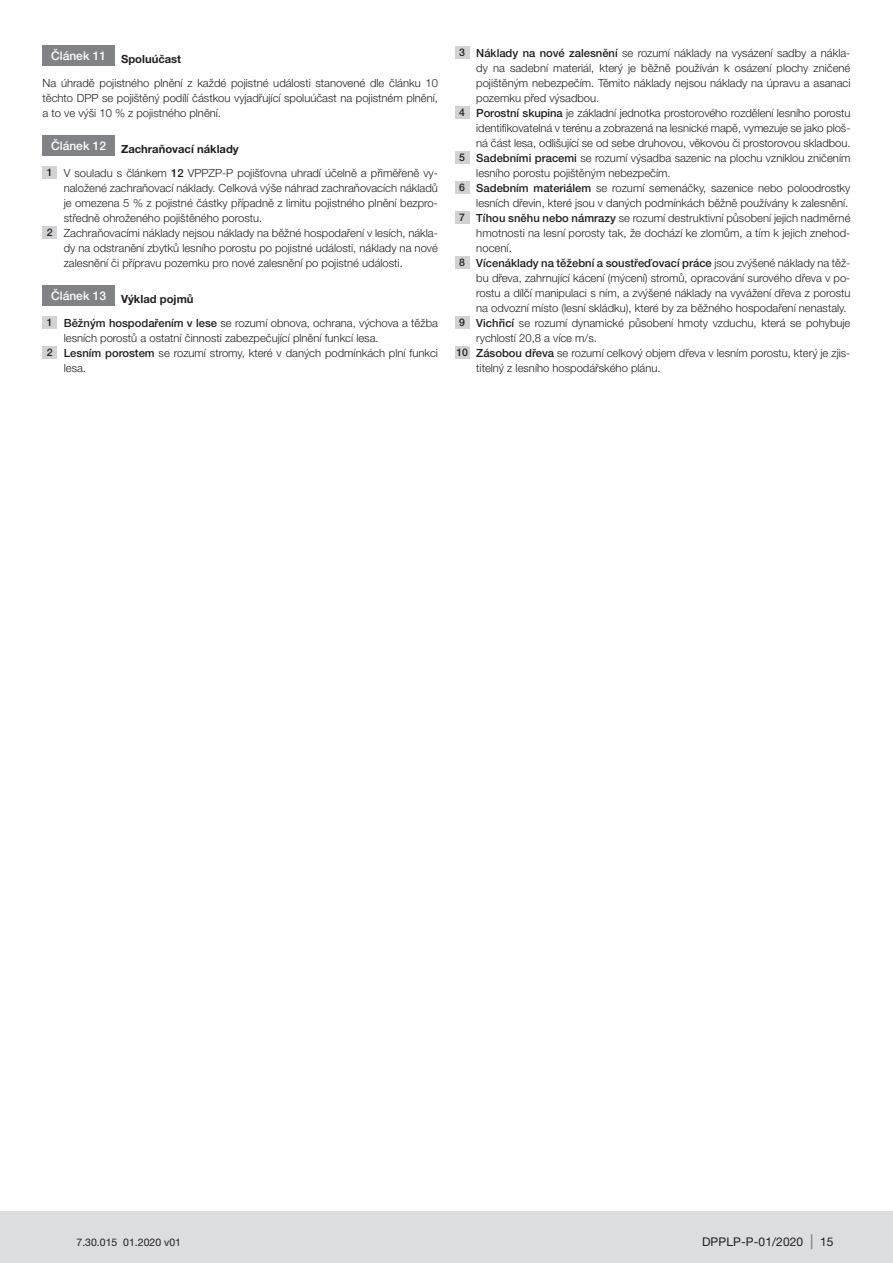
<style>
.page{position:relative;width:893px;height:1263px;background:#fff}
.page>*{position:absolute;margin:0;border:0;box-sizing:border-box;transform-origin:0 0}
.t1{font:12px "Helvetica Neue LT Pro Md 2";color:#fff}
.t2{font:12px "Helvetica Neue LT Pro";letter-spacing:.01em;color:#231f20}
.t3{font:11.25px/15px "Helvetica Neue LT Pro Lt 2";color:#231f20;text-align:justify}
.t4{font:11.25px "Helvetica Neue LT Pro Md 2";color:#231f20}
.t5{font:700 11.25px "Helvetica Neue LT Pro";color:#231f20}
.t6{font:10.5px "Helvetica Neue LT Pro";color:#231f20}
.s1{font-family:"Helvetica Neue LT Pro Md 2";font-size:10.5px}
.s2{font-family:"Helvetica Neue LT Pro Md 2"}
.s3{font-size:10.5px}
.s4{font-family:"Helvetica Neue LT Pro Lt 2"}
.s5{font-size:15px;color:#6c6d70}
</style>
<div class="page">
<div style="left:43px;top:45px;width:72px;height:21px;background:#808285"></div>
<div style="left:43px;top:135px;width:72px;height:21px;background:#808285"></div>
<div style="left:43px;top:166px;width:14px;height:13px;background:#d1d2d4"></div>
<div style="left:43px;top:226px;width:14px;height:13px;background:#d1d2d4"></div>
<div style="left:43px;top:285px;width:72px;height:21px;background:#808285"></div>
<div style="left:43px;top:316px;width:14px;height:13px;background:#d1d2d4"></div>
<div style="left:43px;top:346px;width:14px;height:13px;background:#d1d2d4"></div>
<div style="left:455px;top:46px;width:15px;height:13px;background:#d1d2d4"></div>
<div style="left:455px;top:106px;width:15px;height:13px;background:#d1d2d4"></div>
<div style="left:455px;top:151px;width:15px;height:13px;background:#d1d2d4"></div>
<div style="left:455px;top:181px;width:15px;height:13px;background:#d1d2d4"></div>
<div style="left:455px;top:211px;width:15px;height:13px;background:#d1d2d4"></div>
<div style="left:455px;top:256px;width:15px;height:13px;background:#d1d2d4"></div>
<div style="left:455px;top:316px;width:15px;height:13px;background:#d1d2d4"></div>
<div style="left:455px;top:346px;width:15px;height:13px;background:#d1d2d4"></div>
<div style="left:0;top:1212px;width:893px;height:51px;background:#dcdddf"></div>
<p class="t1" style="left:51px;top:48px;width:56px">Článek 11</p>
<p class="t5" style="left:121px;top:52px;width:62px">spoluúčast</p>
<p class="t3" style="left:43px;top:75px;width:397px">Na úhradě pojistného plnění z každé pojistné události stanovené dle článku 10 těchto DPP se pojištěný podílí částkou vyjadřující spoluúčast na pojistném plnění, a to ve výši 10 % z pojistného plnění.</p>
<p class="t1" style="left:51px;top:138px;width:56px">Článek 12</p>
<p class="t5" style="left:121px;top:142px;width:119px">Zachraňovací náklady</p>
<p class="t3" style="left:47px;top:165px;width:393px"><span class="s1">1</span> V souladu s článkem <span class="s2">12</span> VPPZP-P pojišťovna uhradí účelně a přiměřeně vy-</p>
<p class="t3" style="left:64px;top:180px;width:376px">naložené zachraňovací náklady. Celková výše náhrad zachraňovacích nákladů</p>
<p class="t3" style="left:64px;top:195px;width:376px">je omezena 5 % z pojistné částky případně z limitu pojistného plnění bezpro-</p>
<p class="t3" style="left:64px;top:210px;width:200px">středně ohroženého pojištěného porostu.</p>
<p class="t3" style="left:47px;top:225px;width:393px"><span class="s1">2</span> Zachraňovacími náklady nejsou náklady na běžné hospodaření v lesích, nákla-</p>
<p class="t3" style="left:64px;top:240px;width:376px">dy na odstranění zbytků lesního porostu po pojistné události, náklady na nové</p>
<p class="t3" style="left:64px;top:255px;width:341px">zalesnění či přípravu pozemku pro nové zalesnění po pojistné události.</p>
<p class="t1" style="left:51px;top:288px;width:56px">Článek 13</p>
<p class="t5" style="left:121px;top:292px;width:74px">Výklad pojmů</p>
<p class="t3" style="left:47px;top:315px;width:393px"><span class="s1">1</span> <span class="s2">Běžným hospodařením v lese</span> se rozumí obnova, ochrana, výchova a těžba</p>
<p class="t3" style="left:64px;top:330px;width:316px">lesních porostů a ostatní činnosti zabezpečující plnění funkcí lesa.</p>
<p class="t3" style="left:47px;top:345px;width:393px"><span class="s1">2</span> <span class="s2">Lesním porostem</span> se rozumí stromy, které v daných podmínkách plní funkci</p>
<p class="t3" style="left:64px;top:360px;width:24px">lesa.</p>
<p class="t3" style="left:459px;top:45px;width:393px"><span class="s1">3</span> <span class="s2">Náklady na nové zalesnění</span> se rozumí náklady na vysázení sadby a nákla-</p>
<p class="t3" style="left:476px;top:60px;width:376px">dy na sadební materiál, který je běžně používán k osázení plochy zničené</p>
<p class="t3" style="left:476px;top:75px;width:376px">pojištěným nebezpečím. Těmito náklady nejsou náklady na úpravu a asanaci</p>
<p class="t3" style="left:476px;top:90px;width:125px">pozemku před výsadbou.</p>
<p class="t3" style="left:459px;top:105px;width:393px"><span class="s1">4</span> <span class="s2">Porostní skupina</span> je základní jednotka prostorového rozdělení lesního porostu</p>
<p class="t3" style="left:476px;top:120px;width:376px">identifikovatelná v terénu a zobrazená na lesnické mapě, vymezuje se jako ploš-</p>
<p class="t3" style="left:476px;top:135px;width:376px">ná část lesa, odlišující se od sebe druhovou, věkovou či prostorovou skladbou.</p>
<p class="t3" style="left:459px;top:150px;width:393px"><span class="s1">5</span> <span class="s2">Sadebními pracemi</span> se rozumí výsadba sazenic na plochu vzniklou zničením</p>
<p class="t3" style="left:476px;top:165px;width:196px">lesního porostu pojištěným nebezpečím.</p>
<p class="t3" style="left:459px;top:180px;width:393px"><span class="s1">6</span> <span class="s2">Sadebním materiálem</span> se rozumí semenáčky, sazenice nebo poloodrostky</p>
<p class="t3" style="left:476px;top:195px;width:373px">lesních dřevin, které jsou v daných podmínkách běžně používány k zalesnění.</p>
<p class="t3" style="left:459px;top:210px;width:393px"><span class="s1">7</span> <span class="s2">Tíhou sněhu nebo námrazy</span> se rozumí destruktivní působení jejich nadměrné</p>
<p class="t3" style="left:476px;top:225px;width:376px">hmotnosti na lesní porosty tak, že dochází ke zlomům, a tím k jejich znehod-</p>
<p class="t3" style="left:476px;top:240px;width:37px">nocení.</p>
<p class="t4" style="left:459px;top:256px;width:393px"><span class="s3">8</span> Vícenáklady na těžební a soustřeďovací práce <span class="s4">jsou zvýšené náklady na těž-</span></p>
<p class="t3" style="left:476px;top:270px;width:376px">bu dřeva, zahrnující kácení (mýcení) stromů, opracování surového dřeva v po-</p>
<p class="t3" style="left:476px;top:285px;width:376px">rostu a dílčí manipulaci s ním, a zvýšené náklady na vyvážení dřeva z porostu</p>
<p class="t3" style="left:476px;top:300px;width:372px">na odvozní místo (lesní skládku), které by za běžného hospodaření nenastaly.</p>
<p class="t3" style="left:459px;top:315px;width:393px"><span class="s1">9</span> <span class="s2">Vichřicí</span> se rozumí dynamické působení hmoty vzduchu, která se pohybuje</p>
<p class="t3" style="left:476px;top:330px;width:122px">rychlostí 20,8 a více m/s.</p>
<p class="t3" style="left:456px;top:345px;width:396px"><span class="s1">10</span> <span class="s2">Zásobou dřeva</span> se rozumí celkový objem dřeva v lesním porostu, který je zjis-</p>
<p class="t3" style="left:476px;top:360px;width:186px">titelný z lesního hospodářského plánu.</p>
<p class="t6" style="left:77px;top:1236px;width:106px">7.30.015 01.2020 v01</p>
<p class="t2" style="left:702px;top:1234px;width:133px">DPPLP-P-01/2020 <span class="s5">|</span> 15</p>
</div>
